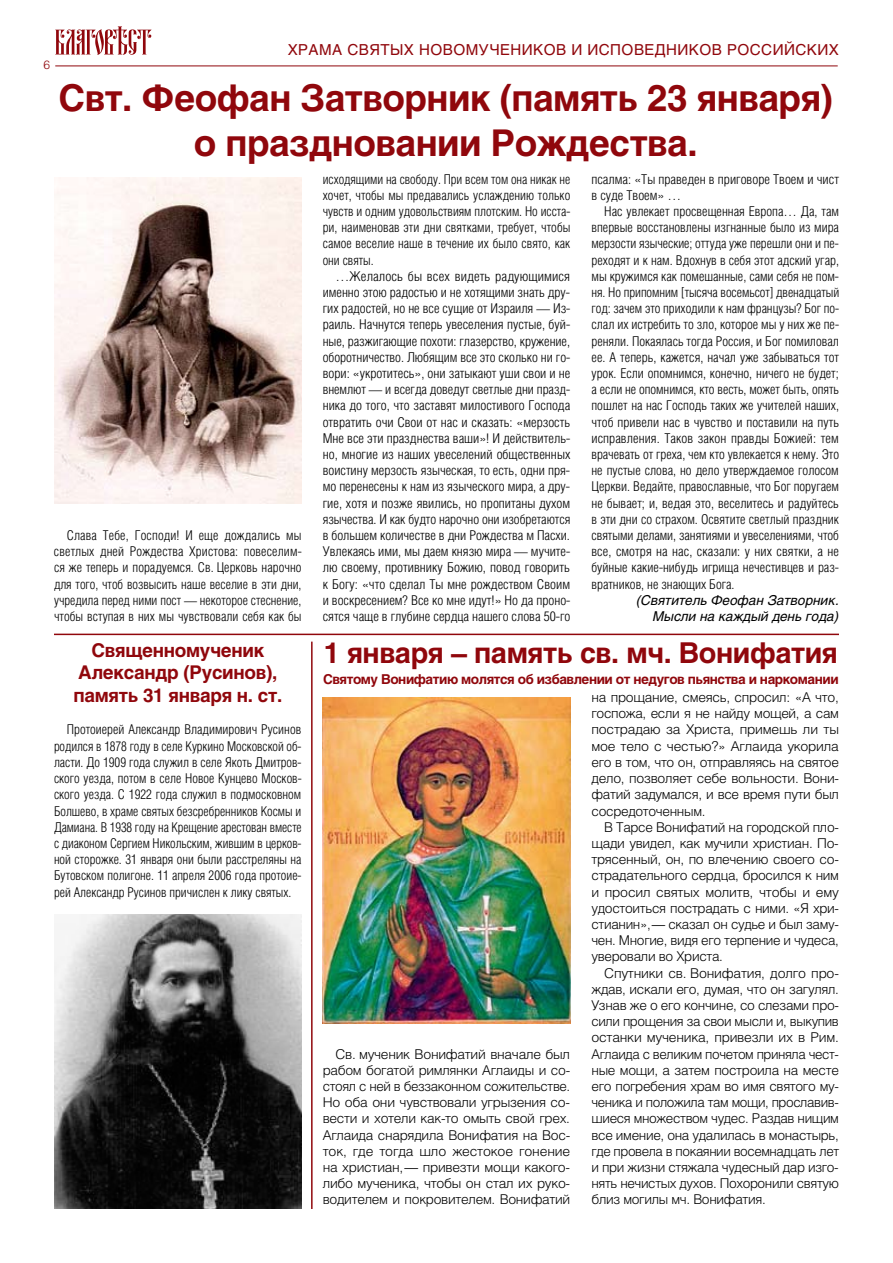
<style>
.page{position:relative;width:893px;height:1263px;background:#fff}
.page>*{position:absolute;margin:0;border:0;box-sizing:border-box;transform-origin:0 0}
.t1{font:700 36.6px/45px "Helios";letter-spacing:-.015em;color:#90070c;text-align:center}
.t2{font:700 28.5px "Helios";letter-spacing:-.015em;color:#90070c}
.t3{font:700 18.75px/22.5px "Helios";letter-spacing:-.015em;color:#90070c;text-align:center}
.t4{font:15px "Helios";letter-spacing:.03em;color:#90070c}
.t5{font:300 13.5px/16.2px "Helios Cond";color:#000;text-align:justify}
.t6{font:300 13.5px/16.2px "Helios";letter-spacing:-.025em;color:#000;text-align:justify}
.t7{font:300 13.5px/16.2px "Helios Cond";color:#000;text-align:justify;scale:1.08 1}
.t8{font:700 13.5px "Helios";letter-spacing:-.03em;color:#90070c}
.t9{font:300 13.5px/16.2px "Helios Cond";color:#000;scale:1.06 1}
.t10{font:italic 13.5px/16.2px "Helios";color:#000;text-align:right}
.t11{font:300 12px "Helios";color:#90070c}
</style>
<div class="page">
<svg style="left:55px;top:26px;width:96px;height:29px"></svg>
<hr style="left:55px;top:66px;width:783px;height:1px;background:#90070c">
<img style="left:54px;top:178px;width:247px;height:325px">
<img style="left:54px;top:914px;width:247px;height:295px">
<img style="left:323px;top:697px;width:247px;height:326px">
<hr style="left:54px;top:634px;width:785px;height:1px;background:#90070c">
<hr style="left:311px;top:642px;width:2px;height:567px;background:#90070c">
<p class="t11" style="left:43px;top:58px;width:8px">6</p>
<p class="t4" style="left:288px;top:40px;width:553px">ХРАМА СВЯТЫХ НОВОМУЧЕНИКОВ И ИСПОВЕДНИКОВ РОССИЙСКИХ</p>
<h1 class="t1" style="left:59px;top:75px;width:776px">Свт. Феофан Затворник (память 23 января) о праздновании Рождества.</h1>
<p class="t5" style="left:54px;top:527px;width:249px;text-indent:13px">Слава Тебе, Господи! И еще дождались мы светлых дней Рождества Христова: повеселим‑ ся же теперь и порадуемся. Св. Церковь нарочно для того, чтоб возвысить наше веселие в эти дни, учредила перед ними пост — некоторое стеснение, чтобы вступая в них мы чувствовали себя как бы</p>
<p class="t5" style="left:323px;top:171px;width:249px">исходящими на свободу. При всем том она никак не хочет, чтобы мы предавались услаждению только чувств и одним удовольствиям плотским. Но исста‑ ри, наименовав эти дни святками, требует, чтобы самое веселие наше в течение их было свято, как они святы.</p>
<p class="t7" style="left:323px;top:268px;width:231px;text-indent:13px">…Желалось бы всех видеть радующимися именно этою радостью и не хотящими знать дру‑ гих радостей, но не все сущие от Израиля — Из‑ раиль. Начнутся теперь увеселения пустые, буй‑ ные, разжигающие похоти: глазерство, кружение, оборотничество. Любящим все это сколько ни го‑ вори: «укротитесь», они затыкают уши свои и не внемлют — и всегда доведут светлые дни празд‑ ника до того, что заставят милостивого Господа отвратить очи Свои от нас и сказать: «мерзость Мне все эти празднества ваши»! И действитель‑ но, многие из наших увеселений общественных воистину мерзость языческая, то есть, одни пря‑ мо перенесены к нам из языческого мира, а дру‑ гие, хотя и позже явились, но пропитаны духом язычества. И как будто нарочно они изобретаются в большем количестве в дни Рождества м Пасхи.<br>Увлекаясь ими, мы даем князю мира — мучите‑ лю своему, противнику Божию, повод говорить к Богу: «что сделал Ты мне рождеством Своим и воскресением? Все ко мне идут!» Но да проно‑ сятся чаще в глубине сердца нашего слова 50‑го</p>
<p class="t9" style="left:591px;top:171px;width:235px">псалма: «Ты праведен в приговоре Твоем и чист в суде Твоем» …</p>
<p class="t5" style="left:591px;top:203px;width:249px;text-indent:13px">Нас увлекает просвещенная Европа… Да, там впервые восстановлены изгнанные было из мира мерзости языческие; оттуда уже перешли они и пе‑ реходят и к нам. Вдохнув в себя этот адский угар, мы кружимся как помешанные, сами себя не пом‑ ня. Но припомним [тысяча восемьсот] двенадцатый год: зачем это приходили к нам французы? Бог по‑ слал их истребить то зло, которое мы у них же пе‑ реняли. Покаялась тогда Россия, и Бог помиловал ее. А теперь, кажется, начал уже забываться тот урок. Если опомнимся, конечно, ничего не будет; а если не опомнимся, кто весть, может быть, опять пошлет на нас Господь таких же учителей наших, чтоб привели нас в чувство и поставили на путь исправления. Таков закон правды Божией: тем врачевать от греха, чем кто увлекается к нему. Это не пустые слова, но дело утверждаемое голосом Церкви. Ведайте, православные, что Бог поругаем не бывает; и, ведая это, веселитесь и радуйтесь в эти дни со страхом. Освятите светлый праздник святыми делами, занятиями и увеселениями, чтоб все, смотря на нас, сказали: у них святки, а не буйные какие-нибудь игрища нечестивцев и раз‑ вратников, не знающих Бога.</p>
<p class="t10" style="left:636px;top:592px;width:204px">(Святитель Феофан Затворник.<br>Мысли на каждый день года)</p>
<h3 class="t3" style="left:73px;top:639px;width:211px">Священномученик<br>Александр (Русинов), память 31 января н. ст.</h3>
<h2 class="t2" style="left:324px;top:637px;width:515px">1 января – память св. мч. Вонифатия</h2>
<p class="t8" style="left:323px;top:671px;width:517px">Святому Вонифатию молятся об избавлении от недугов пьянства и наркомании</p>
<p class="t6" style="left:591px;top:689px;width:249px">на прощание, смеясь, спросил: «А что, госпожа, если я не найду мощей, а сам пострадаю за Христа, примешь ли ты мое тело с честью?» Аглаида укорила его в том, что он, отправляясь на святое дело, позволяет себе вольности. Вони&shy;фатий задумался, и все время пути был сосредоточенным.</p>
<p class="t6" style="left:591px;top:818px;width:249px;text-indent:13px">В Тарсе Вонифатий на городской пло&shy;щади увидел, как мучили христиан. По&shy;трясенный, он, по влечению своего со&shy;страдательного сердца, бросился к ним и просил святых молитв, чтобы и ему удостоиться пострадать с ними. «Я хри&shy;стианин»,— сказал он судье и был заму&shy;чен. Многие, видя его терпение и чудеса, уверовали во Христа.</p>
<p class="t6" style="left:591px;top:964px;width:249px;text-indent:13px">Спутники св. Вонифатия, долго про&shy;ждав, искали его, думая, что он загулял.<br>Узнав же о его кончине, со слезами про&shy;сили прощения за свои мысли и, выкупив останки мученика, привезли их в Рим.<br>Аглаида с великим почетом приняла чест&shy;ные мощи, а затем построила на месте его погребения храм во имя святого му&shy;ченика и положила там мощи, прославив&shy;шиеся множеством чудес. Раздав нищим все имение, она удалилась в монастырь, где провела в покаянии восемнадцать лет и при жизни стяжала чудесный дар изго&shy;нять нечистых духов. Похоронили святую близ могилы мч. Вонифатия.</p>
<p class="t5" style="left:54px;top:721px;width:249px;text-indent:13px">Протоиерей Александр Владимирович Русинов родился в 1878 году в селе Куркино Московской об‑ ласти. До 1909 года служил в селе Якоть Дмитров‑ ского уезда, потом в селе Новое Кунцево Москов‑ ского уезда. С 1922 года служил в подмосковном Болшево, в храме святых безсребренников Космы и Дамиана. В 1938 году на Крещение арестован вместе с диаконом Сергием Никольским, жившим в церков‑ ной сторожке. 31 января они были расстреляны на Бутовском полигоне. 11 апреля 2006 года протоие‑ рей Александр Русинов причислен к лику святых.</p>
<p class="t6" style="left:323px;top:1045px;width:249px;text-indent:13px">Св. мученик Вонифатий вначале был рабом богатой римлянки Аглаиды и со&shy;стоял с ней в беззаконном сожительстве.<br>Но оба они чувствовали угрызения со&shy;вести и хотели как-то омыть свой грех.<br>Аглаида снарядила Вонифатия на Вос&shy;ток, где тогда шло жестокое гонение на христиан,— привезти мощи какого&shy;либо мученика, чтобы он стал их руко&shy;водителем и покровителем. Вонифатий</p>
</div>
